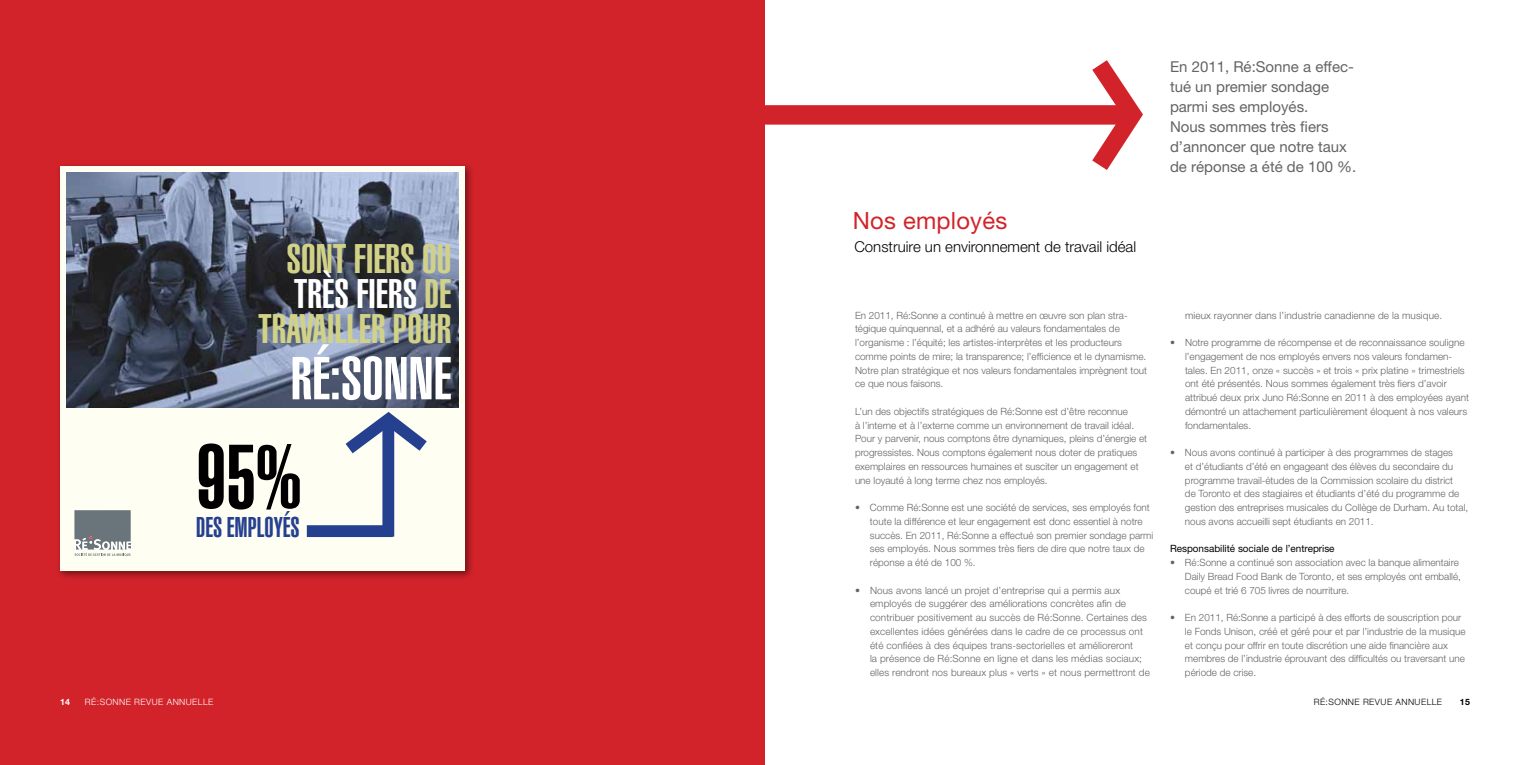
<style>
.page{position:relative;width:1530px;height:765px;background:#fff}
.page>*{position:absolute;margin:0;border:0;box-sizing:border-box;transform-origin:0 0}
.t1{font:900 extra-condensed 90px "Helvetica";color:#000}
.t2{font:900 extra-condensed 59.5px "Helvetica";color:#fff;scale:1.08 1}
.t3{font:900 extra-condensed 40.62px/34.9px "Helvetica";color:#d1d288;text-align:right;scale:1.08 1}
.t4{font:900 extra-condensed 28.12px "Helvetica";color:#25408f}
.t5{font:23.75px "Helvetica Neue";letter-spacing:.01em;color:#d2232a}
.t6{font:15px/20px "Helvetica Neue";color:#636466}
.t7{font:300 15px "Helvetica Neue";color:#000}
.t8{font:300 10px/13.8px "Helvetica Neue";color:#636466}
.t9{font:10px "Helvetica Neue";color:#000}
.t10{font:300 8.75px "Helvetica Neue";letter-spacing:.05em;color:#000}
.t11{font:300 8.75px "Helvetica Neue";letter-spacing:.05em;color:#fff}
.t12{font:700 8.75px "Helvetica Neue";color:#000}
.t13{font:700 8.75px "Helvetica Neue";color:#fff}
.s1{color:#fff}
</style>
<div class="page">
<div style="left:747px;top:105px;width:381px;height:20px;background:#d2232a"></div>
<svg style="left:1075px;top:60px;width:68px;height:110px"></svg>
<div style="left:0;top:0;width:765px;height:765px;background:#d2232a"></div>
<div style="left:55px;top:162px;width:419px;height:418px;background:#000;opacity:.45"></div>
<div style="left:60px;top:166px;width:405px;height:405px;background:#fffef2"></div>
<img style="left:67px;top:173px;width:391px;height:234px">
<svg style="left:74px;top:510px;width:57px;height:46px;background:#8c9497"></svg>
<div style="left:307px;top:525px;width:86px;height:12px;background:#25408f"></div>
<div style="left:382px;top:423px;width:12px;height:114px;background:#25408f"></div>
<svg style="left:333px;top:404px;width:107px;height:61px"></svg>
<h3 class="t3" style="left:258px;top:242px;width:181px">SONT FIERS OU<br><span class="s1">TRÈS FIERS</span> DE<br>TRAVAILLER POUR</h3>
<h2 class="t2" style="left:291px;top:344px;width:150px">RÉ:SONNE</h2>
<h1 class="t1" style="left:196px;top:426px;width:106px">95%</h1>
<h3 class="t4" style="left:196px;top:511px;width:105px">DES EMPLOYÉS</h3>
<p class="t13" style="left:60px;top:696px;width:12px">14</p>
<p class="t11" style="left:85px;top:697px;width:130px">RÉ:SONNE REVUE ANNUELLE</p>
<h3 class="t5" style="left:853px;top:206px;width:156px">Nos employés</h3>
<h3 class="t7" style="left:854px;top:238px;width:283px">Construire un environnement de travail idéal</h3>
<h3 class="t6" style="left:1170px;top:56px;width:188px">En 2011, Ré:Sonne a effec&shy;tué un premier sondage parmi ses employés.<br>Nous sommes très fiers d’annoncer que notre taux de réponse a été de 100 %.</h3>
<p class="t8" style="left:855px;top:308px;width:294px">En 2011, Ré:Sonne a continué à mettre en œuvre son plan stra&shy;tégique quinquennal, et a adhéré au valeurs fondamentales de l’organisme : l’équité; les artistes-interprètes et les producteurs comme points de mire; la transparence; l’efficience et le dynamisme.<br>Notre plan stratégique et nos valeurs fondamentales imprègnent tout ce que nous faisons.</p>
<p class="t8" style="left:855px;top:404px;width:294px">L’un des objectifs stratégiques de Ré:Sonne est d’être reconnue<br>à l’interne et à l’externe comme un environnement de travail idéal.<br>Pour y parvenir, nous comptons être dynamiques, pleins d’énergie et progressistes. Nous comptons également nous doter de pratiques exemplaires en ressources humaines et susciter un engagement et une loyauté à long terme chez nos employés.</p>
<p class="t8" style="left:870px;top:501px;width:285px;text-indent:-15px">• Comme Ré:Sonne est une société de services, ses employés font toute la différence et leur engagement est donc essentiel à notre succès. En 2011, Ré:Sonne a effectué son premier sondage parmi ses employés. Nous sommes très fiers de dire que notre taux de réponse a été de 100 %.</p>
<p class="t8" style="left:870px;top:583px;width:281px;text-indent:-15px">• Nous avons lancé un projet d’entreprise qui a permis aux employés de suggérer des améliorations concrètes afin de contribuer positivement au succès de Ré:Sonne. Certaines des excellentes idées générées dans le cadre de ce processus ont été confiées à des équipes trans-sectorielles et amélioreront<br>la présence de Ré:Sonne en ligne et dans les médias sociaux; elles rendront nos bureaux plus « verts » et nous permettront de</p>
<p class="t8" style="left:1185px;top:308px;width:259px">mieux rayonner dans l’industrie canadienne de la musique.</p>
<p class="t8" style="left:1185px;top:336px;width:286px;text-indent:-15px">• Notre programme de récompense et de reconnaissance souligne l’engagement de nos employés envers nos valeurs fondamen&shy;tales. En 2011, onze « succès » et trois « prix platine » trimestriels ont été présentés. Nous sommes également très fiers d’avoir attribué deux prix Juno Ré:Sonne en 2011 à des employées ayant démontré un attachement particulièrement éloquent à nos valeurs fondamentales.</p>
<p class="t8" style="left:1185px;top:446px;width:285px;text-indent:-15px">• Nous avons continué à participer à des programmes de stages<br>et d’étudiants d’été en engageant des élèves du secondaire du programme travail-études de la Commission scolaire du district<br>de Toronto et des stagiaires et étudiants d’été du programme de gestion des entreprises musicales du Collège de Durham. Au total, nous avons accueilli sept étudiants en 2011.</p>
<p class="t9" style="left:1170px;top:543px;width:166px">Responsabilité sociale de l’entreprise</p>
<p class="t8" style="left:1185px;top:556px;width:278px;text-indent:-15px">• Ré:Sonne a continué son association avec la banque alimentaire<br>Daily Bread Food Bank de Toronto, et ses employés ont emballé, coupé et trié 6 705 livres de nourriture.</p>
<p class="t8" style="left:1185px;top:611px;width:282px;text-indent:-15px">• En 2011, Ré:Sonne a participé à des efforts de souscription pour le Fonds Unison, créé et géré pour et par l’industrie de la musique et conçu pour offrir en toute discrétion une aide financière aux membres de l’industrie éprouvant des difficultés ou traversant une période de crise.</p>
<p class="t10" style="left:1314px;top:697px;width:130px">RÉ:SONNE REVUE ANNUELLE</p>
<p class="t12" style="left:1460px;top:696px;width:12px">15</p>
</div>
